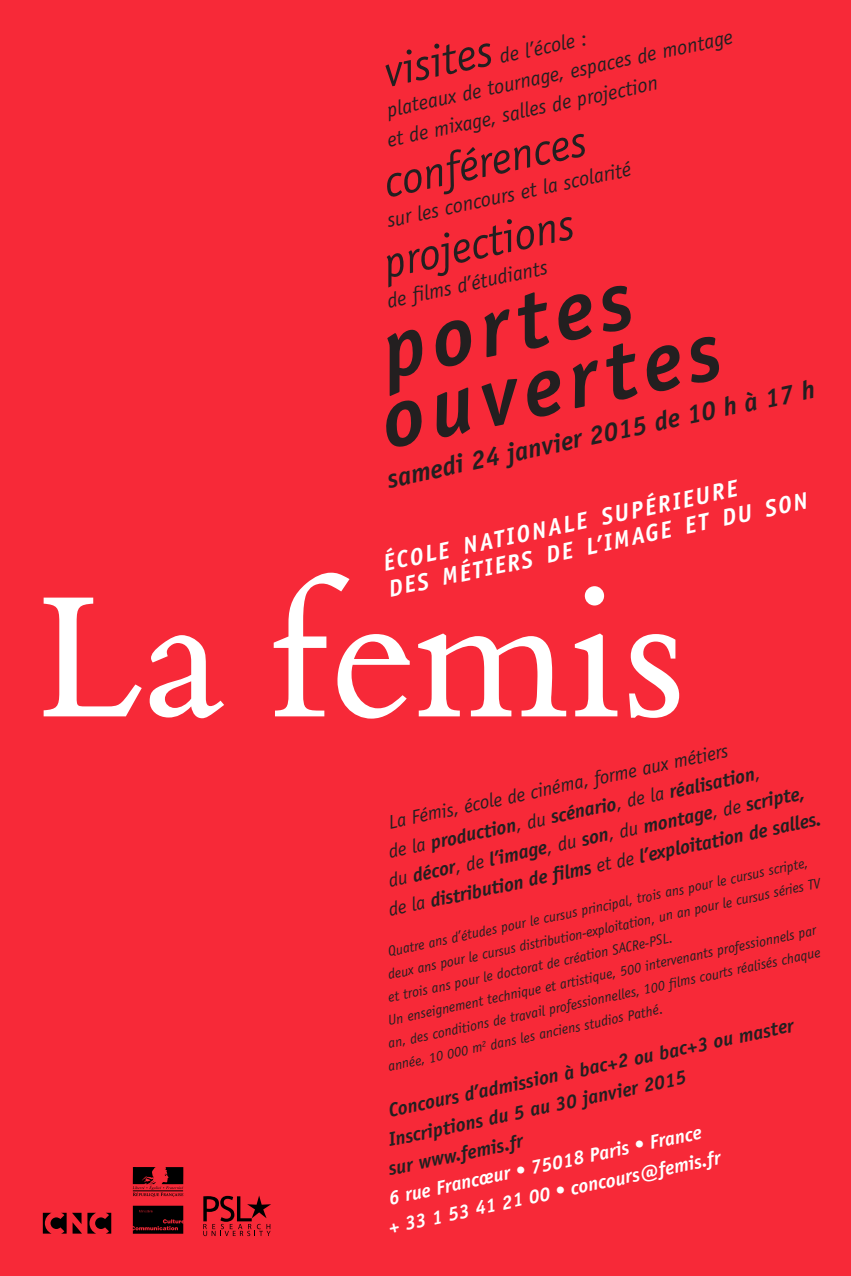
<style>
.page{position:relative;width:851px;height:1276px;background:#fff}
.page>*{position:absolute;margin:0;border:0;box-sizing:border-box;transform-origin:0 0}
.t1{font:187.5px "B Bembo";letter-spacing:.015em;color:#fff}
.t2{font:italic 700 83.7px/68.2px "Officina Sans";color:#231f20}
.t3{font:italic 45px "Officina Sans";color:#231f20}
.t4{font:italic 700 26.25px "Officina Sans";color:#231f20}
.t5{font:italic 700 23.77px/26.2px "Officina Sans";color:#fff}
.t6{font:italic 20.92px/29.2px "Officina Sans";color:#231f20}
.t7{font:italic 700 19.5px "Officina Sans";color:#231f20}
.t8{font:italic 700 19.5px/28.5px "Officina Sans";color:#fff;text-align:center}
.t9{font:italic 19.5px "Officina Sans";color:#231f20}
.t10{font:italic 14.25px "Officina Sans";color:#231f20}
.s1{font-size:45px}
.s2{font-size:178.27px}
.s3{font-weight:400}
</style>
<div class="page">
<div style="left:0;top:0;width:850px;height:1276px;background:#f72938"></div>
<svg style="left:43px;top:1212px;width:68px;height:21px"></svg>
<svg style="left:133px;top:1167px;width:50px;height:30px"></svg>
<svg style="left:133px;top:1205px;width:50px;height:28px"></svg>
<svg style="left:203px;top:1195px;width:68px;height:41px"></svg>
<h3 class="t6" style="left:372px;top:70px;width:360px;text-indent:11px;rotate:-12deg"><span class="s1">visites</span> de l’école :<br>plateaux de tournage, espaces de montage et de mixage, salles de projection</h3>
<h3 class="t3" style="left:381px;top:166px;width:207px;rotate:-12deg">conférences</h3>
<h3 class="t6" style="left:384px;top:208px;width:250px;rotate:-12deg">sur les concours et la scolarité</h3>
<h3 class="t3" style="left:381px;top:246px;width:195px;rotate:-12deg">projections</h3>
<h3 class="t6" style="left:384px;top:288px;width:165px;rotate:-12deg">de films d’étudiants</h3>
<h2 class="t2" style="left:362px;top:327px;width:346px;rotate:-12deg">portes ouvertes</h2>
<h3 class="t4" style="left:385px;top:469px;width:438px;rotate:-12deg">samedi 24 janvier 2015 de 10 h à 17 h</h3>
<h3 class="t5" style="left:381px;top:552px;width:429px;rotate:-12deg">ÉCOLE NATIONALE SUPÉRIEURE<br>DES MÉTIERS DE L’IMAGE ET DU SON</h3>
<h1 class="t1" style="left:40px;top:570px;width:645px"><span class="s2">L</span>a femis</h1>
<h3 class="t9" style="left:387px;top:815px;width:348px;rotate:-12deg">La Fémis, école de cinéma, forme aux métiers</h3>
<h3 class="t7" style="left:387px;top:844px;width:381px;rotate:-12deg"><span class="s3">de la</span> production<span class="s3">, du</span> scénario<span class="s3">, de la</span> réalisation<span class="s3">,</span></h3>
<h3 class="t7" style="left:387px;top:873px;width:426px;rotate:-12deg"><span class="s3">du</span> décor<span class="s3">, de</span> l’image<span class="s3">, du</span> son<span class="s3">, du</span> montage<span class="s3">, de</span> scripte,</h3>
<h3 class="t7" style="left:387px;top:902px;width:443px;rotate:-12deg"><span class="s3">de la</span> distribution de films <span class="s3">et de</span> l’exploitation de salles.</h3>
<p class="t10" style="left:387px;top:946px;width:430px;rotate:-12deg">Quatre ans d’études pour le cursus principal, trois ans pour le cursus scripte,</p>
<p class="t10" style="left:387px;top:969px;width:443px;rotate:-12deg">deux ans pour le cursus distribution-exploitation, un an pour le cursus séries TV</p>
<p class="t10" style="left:387px;top:1015px;width:438px;rotate:-12deg">Un enseignement technique et artistique, 500 intervenants professionnels par</p>
<p class="t10" style="left:387px;top:992px;width:292px;rotate:-12deg">et trois ans pour le doctorat de création SACRe-PSL.</p>
<p class="t10" style="left:387px;top:1038px;width:443px;rotate:-12deg">an, des conditions de travail professionnelles, 100 films courts réalisés chaque</p>
<p class="t10" style="left:387px;top:1061px;width:282px;rotate:-12deg">année, 10 000 m<sup>2</sup> dans les anciens studios Pathé.</p>
<h3 class="t7" style="left:387px;top:1103px;width:415px;rotate:-12deg">Concours d’admission à bac+2 ou bac+3 ou master</h3>
<h3 class="t7" style="left:387px;top:1132px;width:305px;rotate:-12deg">Inscriptions du 5 au 30 janvier 2015</h3>
<h3 class="t8" style="left:380px;top:1187px;width:340px;rotate:-12deg">6 rue Francœur • 75018 Paris • France<br>+ 33 1 53 41 21 00 • concours@femis.fr</h3>
<h3 class="t7" style="left:387px;top:1161px;width:138px;rotate:-12deg">sur www.femis.fr</h3>
</div>
